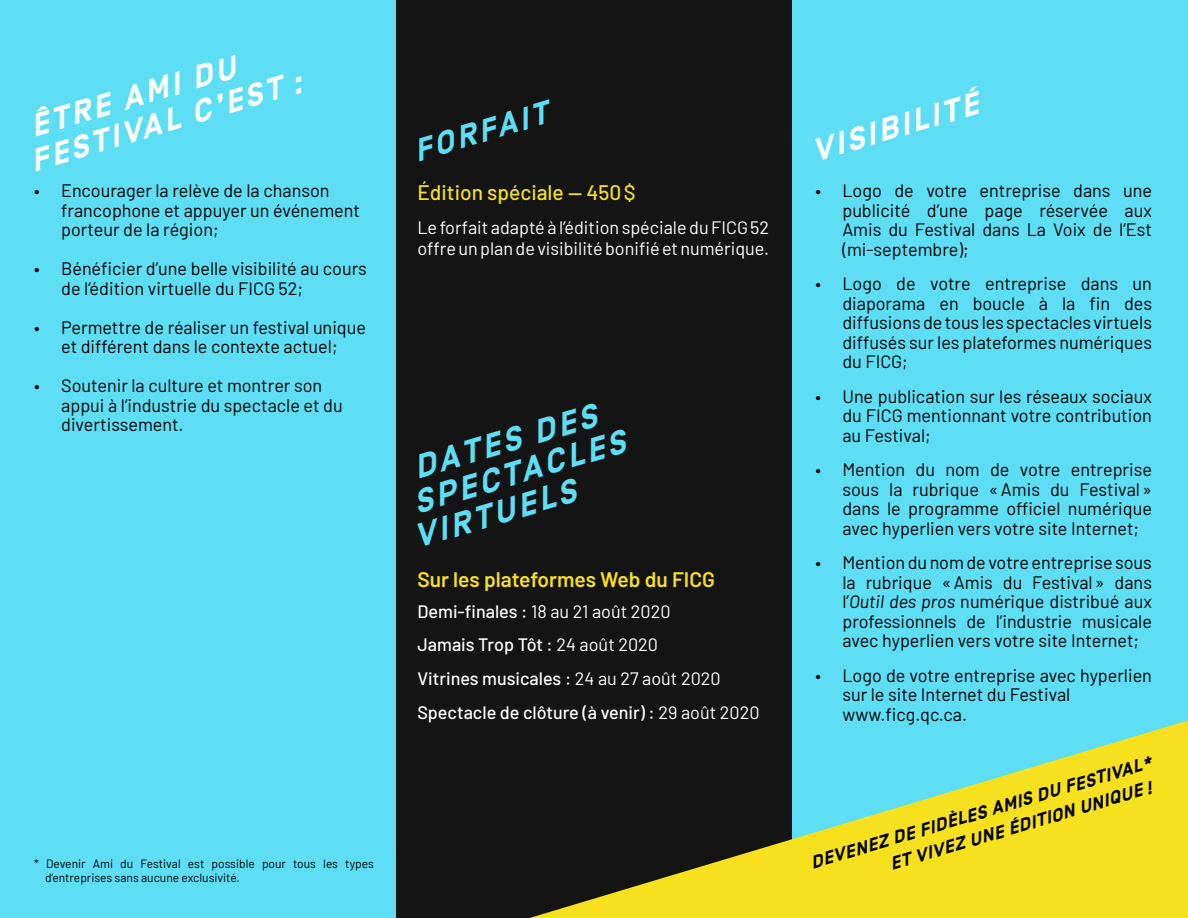
<style>
.page{position:relative;width:1188px;height:918px;background:#141414}
.page>*{position:absolute;margin:0;border:0;box-sizing:border-box;transform-origin:0 0}
.t1{font:italic 700 33px/33.2px "Simplon Norm";color:#5edef5}
.t2{font:italic 700 31.5px/32.8px "Simplon Norm";color:#fff}
.t3{font:italic 700 31.5px "Simplon Norm";color:#5edef5}
.t4{font:600 21px "Barlow";color:#f7e11f}
.t5{font:500 21px "Barlow";color:#f7e11f}
.t6{font:18px/19.5px "Barlow";color:#000;text-align:justify}
.t7{font:500 18px/33.6px "Barlow";color:#fff}
.t8{font:18px/21.6px "Barlow";color:#fff}
.t9{font:italic 700 18px/24.3px "Simplon Norm";color:#000}
.t10{font:12px/14.4px "Barlow";color:#000}
.s1{font-weight:400}
.s2{font-style:italic}
</style>
<div class="page">
<div style="left:0;top:0;width:396px;height:918px;background:#5edef5"></div>
<div style="left:792px;top:0;width:396px;height:918px;background:#5edef5"></div>
<svg style="left:530px;top:720px;width:658px;height:198px"></svg>
<h2 class="t2" style="left:18px;top:114px;width:282px;text-indent:9px;rotate:-16deg">ÊTRE AMI DU<br>FESTIVAL C’EST :</h2>
<p class="t6" style="left:61px;top:180px;width:300px;text-align:left;text-indent:-27px">• Encourager la relève de la chanson francophone et appuyer un événement porteur de la région;</p>
<p class="t6" style="left:61px;top:258px;width:307px;text-indent:-27px">• Bénéficier d’une belle visibilité au cours de l’édition virtuelle du FICG 52;</p>
<p class="t6" style="left:34px;top:316px;width:333px;text-align:center">• Permettre de réaliser un festival unique et différent dans le contexte actuel;</p>
<p class="t6" style="left:61px;top:375px;width:283px;text-align:left;text-indent:-27px">• Soutenir la culture et montrer son appui à l’industrie du spectacle et du divertissement.</p>
<h2 class="t3" style="left:410px;top:134px;width:139px;rotate:-16deg">FORFAIT</h2>
<p class="t5" style="left:417px;top:177px;width:220px">Édition spéciale — 450$</p>
<p class="t8" style="left:417px;top:215px;width:353px">Le forfait adapté à l’édition spéciale du FICG52 offre un plan de visibilité bonifié et numérique.</p>
<h1 class="t1" style="left:392px;top:459px;width:229px;text-indent:19px;rotate:-16deg">DATES DES<br>SPECTACLES<br>VIRTUELS</h1>
<p class="t4" style="left:417px;top:564px;width:299px">Sur les plateformes Web du FICG</p>
<p class="t7" style="left:417px;top:593px;width:344px">Demi-finales : <span class="s1">18 au 21 août 2020<br></span>Jamais Trop Tôt : <span class="s1">24 août 2020<br></span>Vitrines musicales : <span class="s1">24 au 27 août 2020<br></span>Spectacle de clôture (à venir) : <span class="s1">29 août 2020</span></p>
<p class="t10" style="left:45px;top:855px;width:330px;text-indent:-11px">* Devenir Ami du Festival est possible pour tous les types d’entreprises sans aucune exclusivité.</p>
<h2 class="t2" style="left:808px;top:136px;width:173px;rotate:-16deg">VISIBILITÉ</h2>
<p class="t6" style="left:842px;top:180px;width:311px;text-indent:-27px">• Logo de votre entreprise dans une publicité d’une page réservée aux Amis du Festival dans La Voix de l’Est (mi-septembre);</p>
<p class="t6" style="left:842px;top:273px;width:311px;text-indent:-27px">• Logo de votre entreprise dans un diaporama en boucle à la fin des diffusions de tous les spectacles virtuels diffusés sur les plateformes numériques du FICG;</p>
<p class="t6" style="left:842px;top:385px;width:311px;text-indent:-27px">• Une publication sur les réseaux sociaux du FICG mentionnant votre contribution au Festival;</p>
<p class="t6" style="left:842px;top:459px;width:311px;text-indent:-27px">• Mention du nom de votre entreprise sous la rubrique «Amis du Festival» dans le programme officiel numérique avec hyperlien vers votre site Internet;</p>
<p class="t6" style="left:842px;top:552px;width:311px;text-indent:-27px">• Mention du nom de votre entreprise sous la rubrique «Amis du Festival» dans l’<span class="s2">Outil des pros</span> numérique distribué aux professionnels de l’industrie musicale avec hyperlien vers votre site Internet;</p>
<p class="t6" style="left:842px;top:664px;width:311px;text-align:left;text-indent:-27px">• Logo de votre entreprise avec hyperlien sur le site Internet du Festival www.ficg.qc.ca.</p>
<p class="t9" style="left:880px;top:831px;width:281px;text-indent:-75px;rotate:-17deg">DEVENEZ DE FIDÈLES AMIS DU FESTIVAL*<br>ET VIVEZ UNE ÉDITION UNIQUE !</p>
</div>
